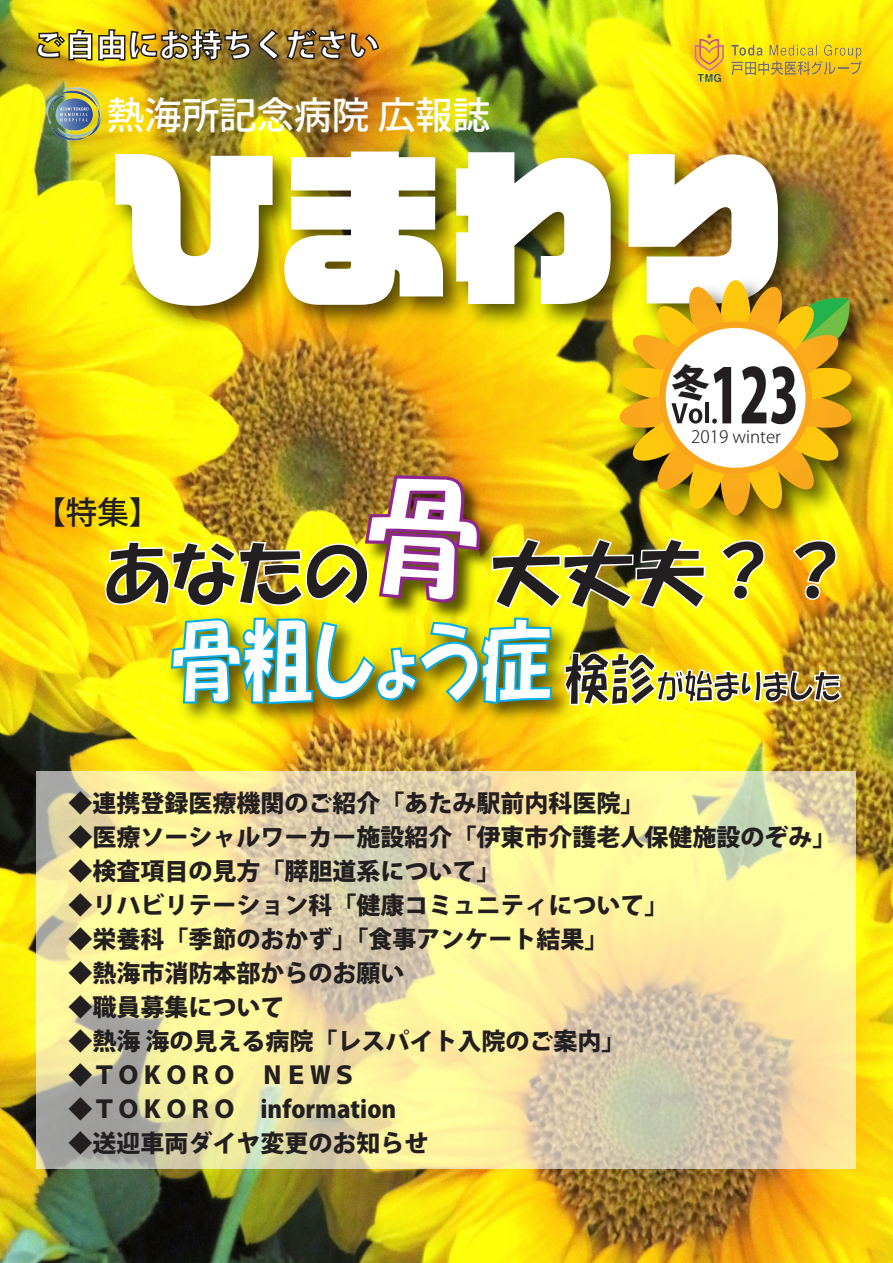
<style>
.page{position:relative;width:893px;height:1263px;background:#fff}
.page>*{position:absolute;margin:0;border:0;box-sizing:border-box;transform-origin:0 0}
.t1{font:800 74.25px "Koz Go Pr 6 N";color:#231f20;scale:.69 1}
.t2{font:72px "HGP Soei Kakupoptai";color:#231f20}
.t3{font:800 38.25px "Koz Go Pr 6 N";color:#231f20}
.t4{font:500 37.5px "Koz Go Pr 6 N";color:#fff}
.t5{font:34.2px "HGP Soei Kakupoptai";color:#231f20;scale:.86 1}
.t6{font:800 31.5px "Koz Go Pr 6 N";color:#fff}
.t7{font:500 31.5px "Koz Go Pr 6 N";color:#231f20}
.t8{font:800 24px "Koz Go Pr 6 N";color:#231f20}
.t9{font:300 16.95px "Koz Go Pr 6 N";color:#231f20}
.s1{font-size:53.85px}
</style>
<div class="page">
<img style="left:0;top:0;width:893px;height:1263px">
<img style="left:103px;top:140px;width:708px;height:199px">
<svg style="left:115px;top:154px;width:158px;height:152px"></svg>
<svg style="left:284px;top:152px;width:159px;height:153px"></svg>
<svg style="left:456px;top:152px;width:155px;height:152px"></svg>
<img style="left:608px;top:268px;width:277px;height:281px">
<img style="left:620px;top:154px;width:232px;height:361px">
<img style="left:682px;top:22px;width:191px;height:73px">
<img style="left:36px;top:0;width:344px;height:74px">
<img style="left:41px;top:82px;width:66px;height:65px">
<img style="left:513px;top:537px;width:193px;height:73px">
<svg style="left:720px;top:539px;width:44px;height:62px;background:#fdf624"></svg>
<svg style="left:792px;top:539px;width:44px;height:62px;background:#f8ca24"></svg>
<img style="left:352px;top:460px;width:161px;height:146px">
<img style="left:581px;top:651px;width:261px;height:64px">
<img style="left:159px;top:606px;width:422px;height:126px">
<img style="left:170px;top:616px;width:383px;height:89px">
<svg style="left:37px;top:771px;width:819px;height:398px;background:#eadfa2"></svg>
<img style="left:105px;top:468px;width:380px;height:139px">
<h3 class="t6" style="left:33px;top:27px;width:348px">ご自由にお持ちください</h3>
<h3 class="t4" style="left:107px;top:94px;width:385px">熱海所記念病院 広報誌</h3>
<h3 class="t3" style="left:672px;top:362px;width:40px">冬</h3>
<p class="t9" style="left:691px;top:427px;width:91px">2019 winter</p>
<h1 class="t1" style="left:710px;top:354px;width:130px">123</h1>
<h3 class="t7" style="left:34px;top:495px;width:128px">【特集】</h3>
<h2 class="t2" style="left:104px;top:537px;width:316px">あなたの　</h2>
<h2 class="t2" style="left:491px;top:537px;width:362px">大丈夫？？</h2>
<h3 class="t5" style="left:170px;top:669px;width:782px"><sup>骨粗しょう症</sup><span class="s1">検診</span>が始まりました</h3>
<p class="t8" style="left:68px;top:790px;width:577px">◆連携登録医療機関のご紹介「あたみ駅前内科医院」</p>
<p class="t8" style="left:68px;top:824px;width:769px">◆医療ソーシャルワーカー施設紹介「伊東市介護老人保健施設のぞみ」</p>
<p class="t8" style="left:68px;top:858px;width:433px">◆検査項目の見方「膵胆道系について」</p>
<p class="t8" style="left:68px;top:892px;width:601px">◆リハビリテーション科「健康コミュニティについて」</p>
<p class="t8" style="left:68px;top:926px;width:541px">◆栄養科「季節のおかず」「食事アンケート結果」</p>
<p class="t8" style="left:68px;top:960px;width:337px">◆熱海市消防本部からのお願い</p>
<p class="t8" style="left:68px;top:994px;width:217px">◆職員募集について</p>
<p class="t8" style="left:68px;top:1028px;width:559px">◆熱海 海の見える病院「レスパイト入院のご案内」</p>
<p class="t8" style="left:68px;top:1062px;width:289px">◆ＴＯＫＯＲＯ　ＮＥＷＳ</p>
<p class="t8" style="left:68px;top:1096px;width:329px">◆ＴＯＫＯＲＯ　information</p>
<p class="t8" style="left:68px;top:1130px;width:361px">◆送迎車両ダイヤ変更のお知らせ</p>
</div>
